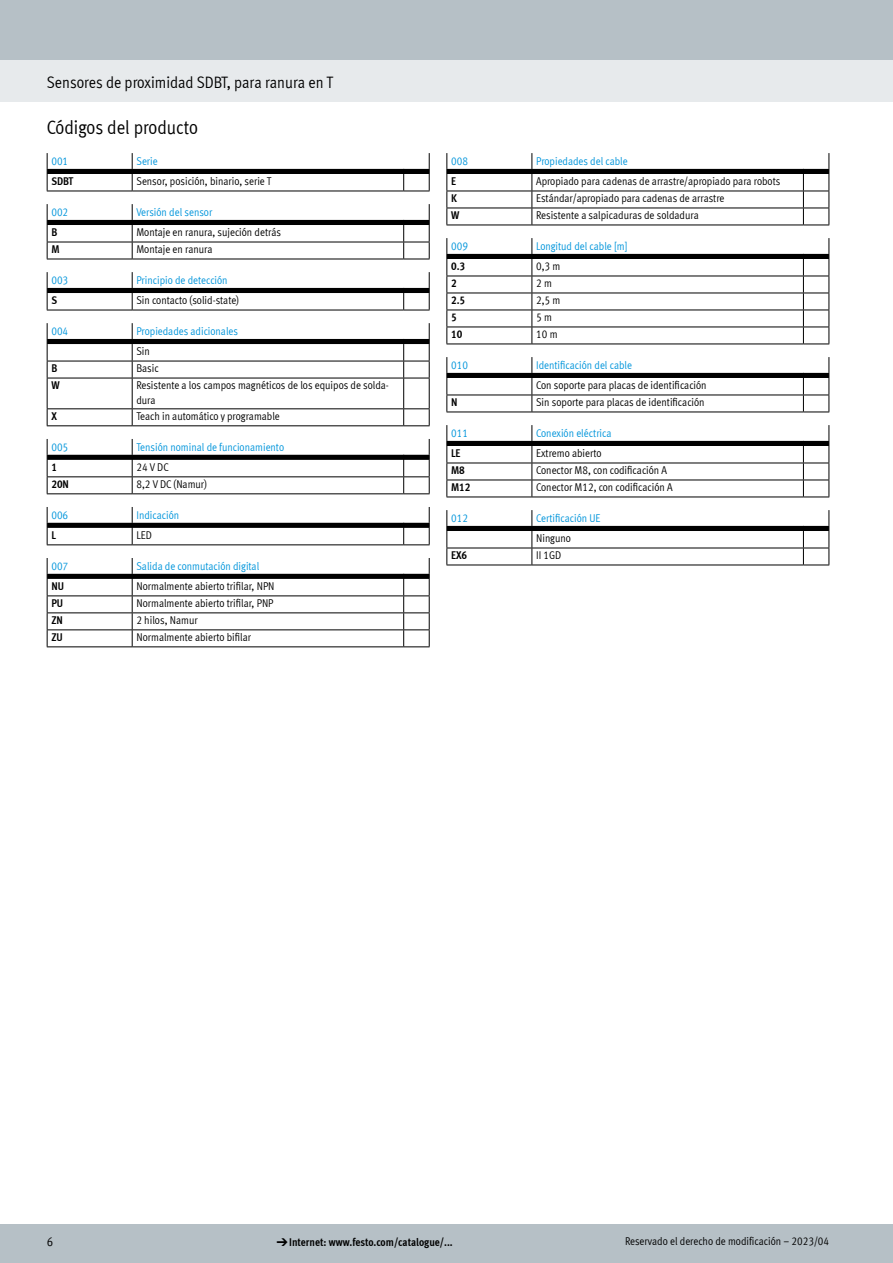
<style>
.page{position:relative;width:893px;height:1263px;background:#fff}
.page>*{position:absolute;margin:0;border:0;box-sizing:border-box;transform-origin:0 0}
.FES_title_section{font:19.5px "Meta Cond LF";color:#000}
.FES_title_family{font:16.5px "Meta Cond LF";color:#000}
.t1{font:12.75px "Meta Cond LF";color:#000}
.t2{font:11.25px/15px "Meta Cond LF";color:#000}
.t3{font:11.25px/20.5px "Meta Cond LF";color:#0095db}
.t4{font:700 11.25px "Meta Cond LF";color:#000}
.s1{color:#000}
.s2{color:#0095db}
.s3{font-family:"Meto Pict 182";font-weight:400}
</style>
<div class="page">
<div style="left:0;top:1225px;width:893px;height:38px;background:#b6c0c6"></div>
<div style="left:0;top:60px;width:893px;height:42px;background:#e7eaec"></div>
<div style="left:0;top:0;width:893px;height:60px;background:#b6c0c6"></div>
<svg style="left:47px;top:153px;width:383px;height:39px"></svg>
<svg style="left:47px;top:204px;width:383px;height:56px"></svg>
<svg style="left:47px;top:272px;width:383px;height:39px"></svg>
<hr style="left:47px;top:378px;width:1px;height:30px;background:#000">
<hr style="left:132px;top:378px;width:1px;height:30px;background:#000">
<svg style="left:47px;top:323px;width:383px;height:56px"></svg>
<hr style="left:403px;top:378px;width:1px;height:30px;background:#000">
<hr style="left:429px;top:378px;width:1px;height:30px;background:#000">
<hr style="left:47px;top:408px;width:85px;height:1px;background:#000">
<svg style="left:47px;top:409px;width:1px;height:16px"></svg>
<hr style="left:47px;top:425px;width:85px;height:1px;background:#000">
<hr style="left:132px;top:408px;width:272px;height:1px;background:#000">
<svg style="left:132px;top:409px;width:1px;height:16px"></svg>
<hr style="left:132px;top:425px;width:272px;height:1px;background:#000">
<svg style="left:403px;top:408px;width:27px;height:18px"></svg>
<svg style="left:47px;top:439px;width:383px;height:55px"></svg>
<svg style="left:47px;top:507px;width:383px;height:38px"></svg>
<svg style="left:47px;top:558px;width:383px;height:89px"></svg>
<svg style="left:446px;top:153px;width:383px;height:73px"></svg>
<svg style="left:446px;top:238px;width:383px;height:107px"></svg>
<svg style="left:446px;top:357px;width:383px;height:56px"></svg>
<svg style="left:446px;top:425px;width:383px;height:73px"></svg>
<svg style="left:446px;top:510px;width:383px;height:56px"></svg>
<p class="FES_title_family" style="left:47px;top:72px;width:288px">Sensores de proximidad SDBT, para ranura en T</p>
<p class="FES_title_section" style="left:47px;top:116px;width:153px">Códigos del producto</p>
<p class="t3" style="left:51px;top:150px;width:18px">001</p>
<p class="t3" style="left:136px;top:150px;width:23px">Serie</p>
<p class="t4" style="left:51px;top:174px;width:24px">SDBT</p>
<p class="t2" style="left:136px;top:173px;width:136px">Sensor, posición, binario, serie T</p>
<p class="t3" style="left:51px;top:201px;width:18px">002</p>
<p class="t3" style="left:136px;top:201px;width:77px">Versión del sensor</p>
<p class="t4" style="left:51px;top:225px;width:7px">B</p>
<p class="t2" style="left:136px;top:224px;width:146px">Montaje en ranura, sujeción detrás</p>
<p class="t4" style="left:51px;top:242px;width:10px">M</p>
<p class="t2" style="left:136px;top:241px;width:78px">Montaje en ranura</p>
<p class="t3" style="left:51px;top:269px;width:18px">003</p>
<p class="t3" style="left:136px;top:269px;width:93px">Principio de detección</p>
<p class="t4" style="left:51px;top:293px;width:7px">S</p>
<p class="t2" style="left:136px;top:292px;width:104px">Sin contacto (solid-state)</p>
<p class="t3" style="left:51px;top:320px;width:18px">004</p>
<p class="t3" style="left:136px;top:320px;width:103px">Propiedades adicionales<br><span class="s1">Sin</span></p>
<p class="t4" style="left:51px;top:361px;width:7px">B</p>
<p class="t2" style="left:136px;top:360px;width:24px">Basic</p>
<p class="t4" style="left:51px;top:378px;width:10px">W</p>
<p class="t2" style="left:136px;top:377px;width:254px">Resistente a los campos magnéticos de los equipos de solda&shy;dura</p>
<p class="t4" style="left:51px;top:409px;width:7px">X</p>
<p class="t2" style="left:136px;top:408px;width:145px">Teach in automático y programable</p>
<p class="t3" style="left:51px;top:436px;width:18px">005</p>
<p class="t3" style="left:136px;top:436px;width:149px">Tensión nominal de funcionamiento</p>
<p class="t4" style="left:51px;top:460px;width:7px">1</p>
<p class="t2" style="left:136px;top:459px;width:34px">24 V DC</p>
<p class="t4" style="left:51px;top:477px;width:19px">20N</p>
<p class="t2" style="left:136px;top:476px;width:72px">8,2 V DC (Namur)</p>
<p class="t3" style="left:51px;top:504px;width:18px">006</p>
<p class="t3" style="left:136px;top:504px;width:44px">Indicación</p>
<p class="t4" style="left:51px;top:528px;width:6px">L</p>
<p class="t2" style="left:136px;top:527px;width:17px">LED</p>
<p class="t3" style="left:51px;top:555px;width:18px">007</p>
<p class="t3" style="left:136px;top:555px;width:124px">Salida de conmutación digital</p>
<p class="t4" style="left:51px;top:579px;width:14px">NU</p>
<p class="t2" style="left:136px;top:578px;width:140px">Normalmente abierto trifilar, NPN</p>
<p class="t4" style="left:51px;top:596px;width:13px">PU</p>
<p class="t2" style="left:136px;top:595px;width:139px">Normalmente abierto trifilar, PNP</p>
<p class="t4" style="left:51px;top:613px;width:13px">ZN</p>
<p class="t2" style="left:136px;top:612px;width:63px">2 hilos, Namur</p>
<p class="t4" style="left:51px;top:630px;width:13px">ZU</p>
<p class="t2" style="left:136px;top:629px;width:116px">Normalmente abierto bifilar</p>
<p class="t3" style="left:451px;top:150px;width:18px">008</p>
<p class="t3" style="left:536px;top:150px;width:93px">Propiedades del cable</p>
<p class="t4" style="left:451px;top:174px;width:6px">E</p>
<p class="t2" style="left:536px;top:173px;width:246px">Apropiado para cadenas de arrastre/apropiado para robots</p>
<p class="t4" style="left:451px;top:191px;width:7px">K</p>
<p class="t2" style="left:536px;top:190px;width:190px">Estándar/apropiado para cadenas de arrastre</p>
<p class="t4" style="left:451px;top:208px;width:10px">W</p>
<p class="t2" style="left:536px;top:207px;width:164px">Resistente a salpicaduras de soldadura</p>
<p class="t3" style="left:451px;top:235px;width:18px">009</p>
<p class="t3" style="left:536px;top:235px;width:93px">Longitud del cable [m]</p>
<p class="t4" style="left:451px;top:259px;width:16px">0.3</p>
<p class="t2" style="left:536px;top:258px;width:26px">0,3 m</p>
<p class="t4" style="left:451px;top:276px;width:7px">2</p>
<p class="t2" style="left:536px;top:275px;width:17px">2 m</p>
<p class="t4" style="left:451px;top:293px;width:16px">2.5</p>
<p class="t2" style="left:536px;top:292px;width:26px">2,5 m</p>
<p class="t4" style="left:451px;top:310px;width:7px">5</p>
<p class="t2" style="left:536px;top:309px;width:17px">5 m</p>
<p class="t4" style="left:451px;top:327px;width:13px">10</p>
<p class="t2" style="left:536px;top:326px;width:23px">10 m</p>
<p class="t3" style="left:451px;top:354px;width:18px">010</p>
<p class="t2" style="left:536px;top:354px;width:172px;line-height:20.5px"><span class="s2">Identificación del cable<br></span>Con soporte para placas de identificación</p>
<p class="t4" style="left:451px;top:395px;width:8px">N</p>
<p class="t2" style="left:536px;top:394px;width:170px">Sin soporte para placas de identificación</p>
<p class="t3" style="left:451px;top:422px;width:18px">011</p>
<p class="t3" style="left:536px;top:422px;width:77px">Conexión eléctrica</p>
<p class="t4" style="left:451px;top:446px;width:11px">LE</p>
<p class="t2" style="left:536px;top:445px;width:67px">Extremo abierto</p>
<p class="t4" style="left:451px;top:463px;width:15px">M8</p>
<p class="t2" style="left:536px;top:462px;width:132px">Conector M8, con codificación A</p>
<p class="t4" style="left:451px;top:480px;width:21px">M12</p>
<p class="t2" style="left:536px;top:479px;width:138px">Conector M12, con codificación A</p>
<p class="t3" style="left:451px;top:507px;width:18px">012</p>
<p class="t3" style="left:536px;top:507px;width:66px">Certificación UE<br><span class="s1">Ninguno</span></p>
<p class="t4" style="left:451px;top:548px;width:18px">EX6</p>
<p class="t2" style="left:536px;top:547px;width:27px">II 1GD</p>
<p class="t1" style="left:47px;top:1234px;width:8px">6</p>
<p class="t4" style="left:276px;top:1235px;width:178px"><span class="s3">d</span>Internet: www.festo.com/catalogue/...</p>
<p class="t2" style="left:625px;top:1233px;width:206px">Reservado el derecho de modificación – 2023/04</p>
</div>
